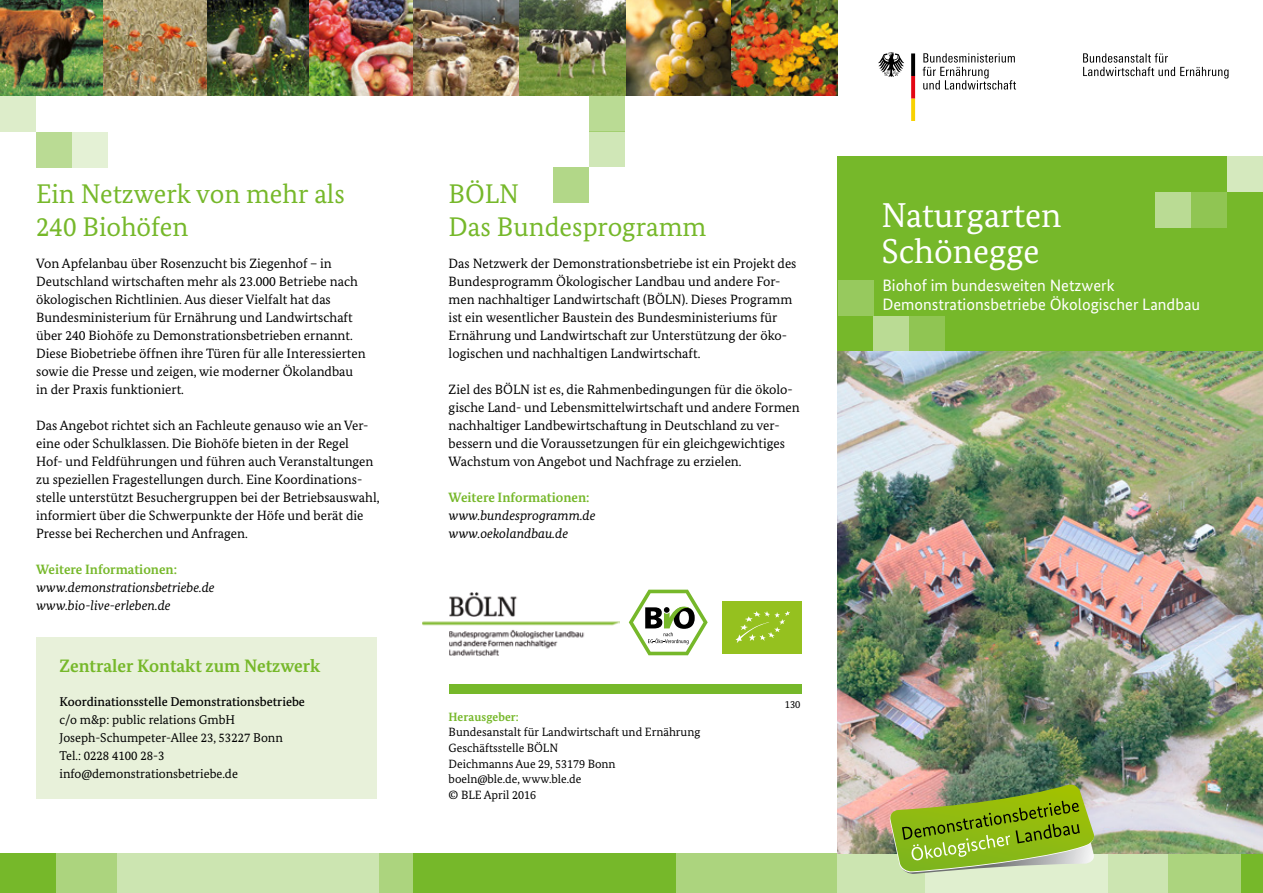
<style>
.page{position:relative;width:1263px;height:893px;background:#fff}
.page>*{position:absolute;margin:0;border:0;box-sizing:border-box;transform-origin:0 0}
.t1{font:34.5px/36.8px "Bundes Serif";color:#fff}
.t2{font:27px/32.4px "Bundes Serif";color:#76b82a}
.t3{font:700 18px "Bundes Serif";color:#76b82a}
.t4{font:16.5px/18.8px "Bundes Sans";color:#fff}
.t5{font:13.5px/18px "Bundes Serif";color:#000}
.t6{font:italic 13.5px/18px "Bundes Serif";color:#000}
.t7{font:700 13.5px "Bundes Serif";color:#76b82a}
.t8{font:12.75px/18px "Bundes Serif";color:#000}
.t9{font:500 12.75px "Bundes Serif";color:#000}
.t10{font:12px/15.8px "Bundes Serif";color:#000}
.t11{font:700 12px "Bundes Serif";letter-spacing:.005em;color:#76b82a}
.t12{font:10.5px "Bundes Serif";color:#000}
</style>
<div class="page">
<div style="left:838px;top:156px;width:425px;height:196px;background:#76b82a"></div>
<div style="left:449px;top:684px;width:352px;height:10px;background:#76b82a"></div>
<div style="left:1227px;top:156px;width:36px;height:36px;background:#d5e9be"></div>
<div style="left:1191px;top:192px;width:36px;height:36px;background:#90c553"></div>
<div style="left:1155px;top:192px;width:36px;height:36px;background:#badb94"></div>
<div style="left:838px;top:280px;width:35px;height:36px;background:#97c95e"></div>
<div style="left:909px;top:316px;width:36px;height:36px;background:#90c553"></div>
<div style="left:873px;top:316px;width:36px;height:36px;background:#badb94"></div>
<div style="left:0;top:96px;width:36px;height:35px;background:#ddedca"></div>
<div style="left:72px;top:132px;width:35px;height:35px;background:#e4f1d5"></div>
<div style="left:36px;top:132px;width:36px;height:35px;background:#badb94"></div>
<svg style="left:628px;top:589px;width:80px;height:67px"></svg>
<div style="left:722px;top:601px;width:80px;height:53px;background:#95c11f"></div>
<svg style="left:735px;top:611px;width:55px;height:32px"></svg>
<div style="left:0;top:854px;width:1263px;height:39px;background:#76b82a"></div>
<div style="left:56px;top:853px;width:61px;height:40px;background:#acd47e"></div>
<svg style="left:117px;top:853px;width:295px;height:40px;background:#c8e3ab"></svg>
<svg style="left:1107px;top:853px;width:134px;height:40px;background:#b9da94"></svg>
<svg style="left:676px;top:850px;width:431px;height:43px;background:#b7d98f"></svg>
<img style="left:422px;top:592px;width:197px;height:63px">
<svg style="left:1083px;top:53px;width:145px;height:26px"></svg>
<img style="left:0;top:0;width:203px;height:96px">
<img style="left:203px;top:0;width:106px;height:96px">
<img style="left:625px;top:0;width:213px;height:96px">
<img style="left:309px;top:0;width:316px;height:96px">
<div style="left:553px;top:167px;width:36px;height:36px;background:#b2d788"></div>
<div style="left:589px;top:96px;width:36px;height:35px;background:#badb94"></div>
<div style="left:589px;top:132px;width:36px;height:35px;background:#d0e7b7"></div>
<img style="left:838px;top:351px;width:425px;height:502px">
<img style="left:879px;top:752px;width:225px;height:141px">
<svg style="left:878px;top:52px;width:26px;height:25px"></svg>
<svg style="left:911px;top:53px;width:4px;height:68px"></svg>
<svg style="left:923px;top:53px;width:93px;height:37px"></svg>
<div style="left:36px;top:638px;width:340px;height:161px;background:#e8f1da"></div>
<h2 class="t2" style="left:36px;top:178px;width:310px">Ein Netzwerk von mehr als<br>240 Biohöfen</h2>
<h2 class="t2" style="left:449px;top:178px;width:259px">BÖLN<br>Das Bundesprogramm</h2>
<p class="t5" style="left:36px;top:254px;width:331px">Von Apfelanbau über Rosenzucht bis Ziegenhof – in Deutschland wirtschaften mehr als 23.000 Betriebe nach ökologischen Richtlinien. Aus dieser Vielfalt hat das Bundesministerium für Ernährung und Landwirtschaft über 240 Biohöfe zu Demonstrationsbetrieben ernannt.<br>Diese Biobetriebe öffnen ihre Türen für alle Interessierten sowie die Presse und zeigen, wie moderner Ökolandbau in der Praxis funktioniert.</p>
<p class="t5" style="left:36px;top:416px;width:345px">Das Angebot richtet sich an Fachleute genauso wie an Ver&shy;eine oder Schulklassen. Die Biohöfe bieten in der Regel<br>Hof- und Feldführungen und führen auch Veranstaltungen zu speziellen Fragestellungen durch. Eine Koordinations&shy;stelle unterstützt Besuchergruppen bei der Betriebsauswahl, informiert über die Schwerpunkte der Höfe und berät die Presse bei Recherchen und Anfragen.</p>
<p class="t7" style="left:36px;top:561px;width:142px">Weitere Informationen:</p>
<p class="t6" style="left:36px;top:578px;width:180px">www.demonstrationsbetriebe.de www.bio-live-erleben.de</p>
<h3 class="t3" style="left:60px;top:655px;width:262px">Zentraler Kontakt zum Netzwerk</h3>
<p class="t9" style="left:60px;top:694px;width:247px">Koordinationsstelle Demonstrationsbetriebe</p>
<p class="t8" style="left:60px;top:711px;width:225px">c/o m&amp;p: public relations GmbH<br>Joseph-Schumpeter-Allee 23, 53227 Bonn<br>Tel.: 0228 4100 28-3 info@demonstrationsbetriebe.de</p>
<p class="t5" style="left:449px;top:254px;width:349px">Das Netzwerk der Demonstrationsbetriebe ist ein Projekt des Bundesprogramm Ökologischer Landbau und andere For&shy;men nachhaltiger Landwirtschaft (BÖLN). Dieses Programm ist ein wesentlicher Baustein des Bundesministeriums für Ernährung und Landwirtschaft zur Unterstützung der öko&shy;logischen und nachhaltigen Landwirtschaft.</p>
<p class="t5" style="left:449px;top:380px;width:353px">Ziel des BÖLN ist es, die Rahmenbedingungen für die ökolo&shy;gische Land- und Lebensmittelwirtschaft und andere Formen nachhaltiger Landbewirtschaftung in Deutschland zu ver&shy;bessern und die Voraussetzungen für ein gleichgewichtiges Wachstum von Angebot und Nachfrage zu erzielen.</p>
<p class="t7" style="left:449px;top:489px;width:142px">Weitere Informationen:</p>
<p class="t6" style="left:449px;top:506px;width:148px">www.bundesprogramm.de www.oekolandbau.de</p>
<p class="t11" style="left:449px;top:709px;width:72px">Herausgeber:</p>
<p class="t10" style="left:449px;top:724px;width:253px">Bundesanstalt für Landwirtschaft und Ernährung<br>Geschäftsstelle BÖLN<br>Deichmanns Aue 29, 53179 Bonn<br>boeln@ble.de, www.ble.de<br>© BLE April 2016</p>
<p class="t12" style="left:785px;top:698px;width:17px">130</p>
<h1 class="t1" style="left:881px;top:196px;width:182px">Naturgarten<br>Schönegge</h1>
<p class="t4" style="left:882px;top:276px;width:319px">Biohof im bundesweiten Netzwerk<br>Demonstrationsbetriebe Ökologischer Landbau</p>
</div>
